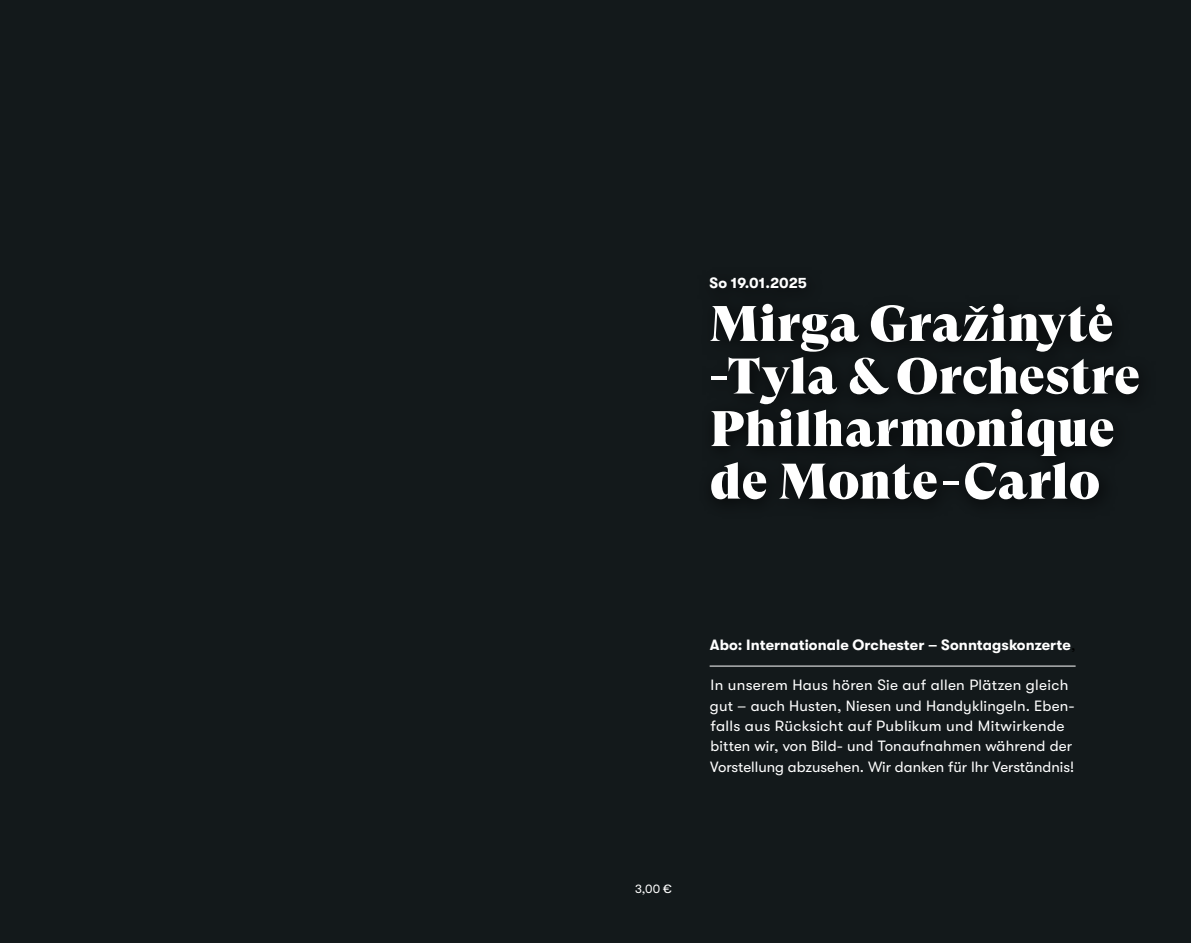
<style>
.page{position:relative;width:1191px;height:943px;background:#13191b}
.page>*{position:absolute;margin:0;border:0;box-sizing:border-box;transform-origin:0 0}
.t1{font:49.88px/52.5px "GT Super Display Super";letter-spacing:.005em;color:#fff;scale:1.05 1}
.t2{font:14.88px/20.3px "GT Walsheim";letter-spacing:.01em;color:#fff}
.t3{font:700 14.88px "GT Walsheim";letter-spacing:.005em;color:#fff}
.t4{font:12.25px "GT Walsheim";color:#fff}
.s1{font-weight:400;color:#000}
</style>
<div class="page">
<hr style="left:709px;top:665px;width:366px;height:1px;background:#fff">
<div style="left:697px;top:266px;width:460px;height:253px;background:#101517"></div>
<p class="t3" style="left:709px;top:275px;width:99px">So 19.01.2025</p>
<h1 class="t1" style="left:709px;top:298px;width:411px">Mirga Gražinytė -Tyla &amp; Orchestre<br>Philharmonique de Monte-Carlo</h1>
<p class="t3" style="left:710px;top:636px;width:367px">Abo: Internationale Orchester – Sonntagskonzerte<span class="s1">,</span></p>
<p class="t2" style="left:710px;top:675px;width:366px">In unserem Haus hören Sie auf allen Plätzen gleich gut – auch Husten, Niesen und Handyklingeln. Eben&shy;falls aus Rücksicht auf Publikum und Mitwirkende bitten wir, von Bild- und Tonaufnahmen während der Vorstellung abzusehen. Wir danken für Ihr Verständnis!</p>
<p class="t4" style="left:635px;top:881px;width:39px">3,00 €</p>
</div>
